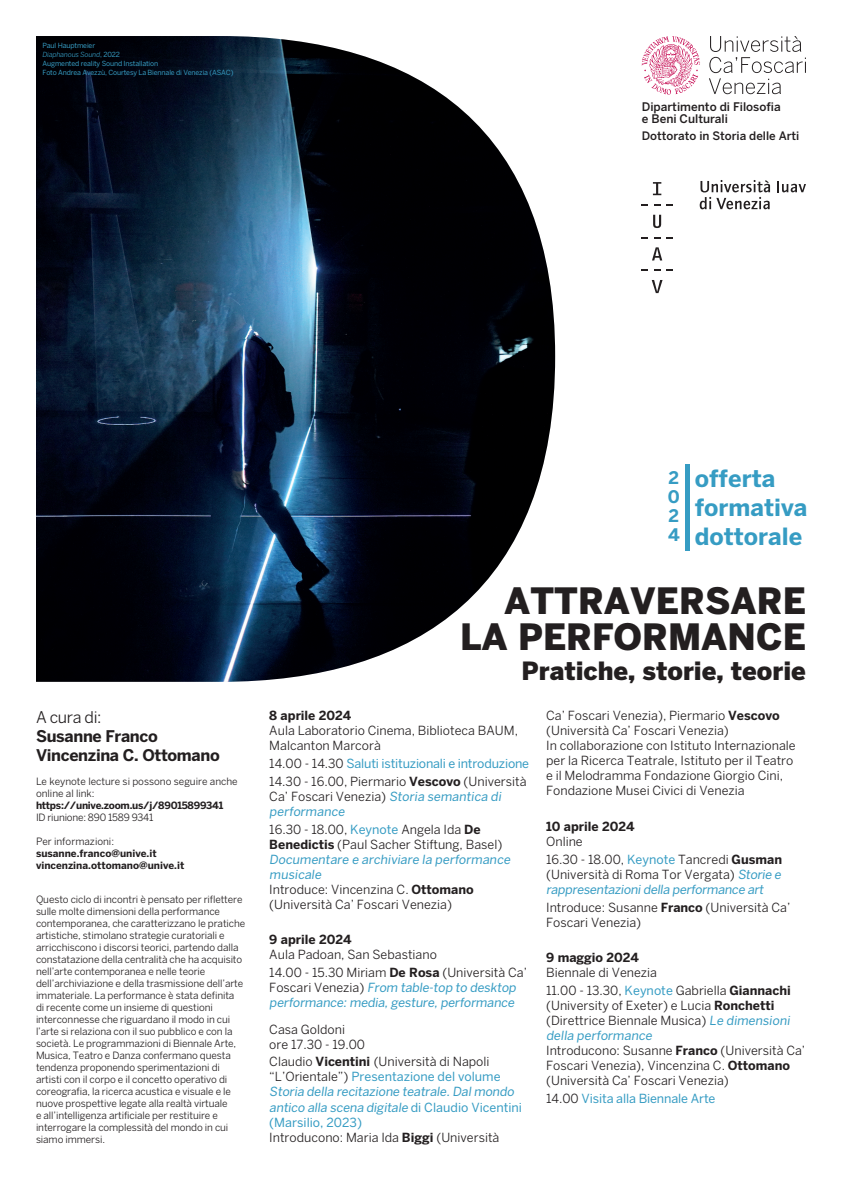
<style>
.page{position:relative;width:842px;height:1191px;background:#fff}
.page>*{position:absolute;margin:0;border:0;box-sizing:border-box;transform-origin:0 0}
.t1{font:900 36px/36px "Benton Sans";color:#231f20;text-align:right}
.t2{font:900 25px "Benton Sans";color:#231f20}
.t3{font:700 23.6px/29px "Benton Sans";color:#369cc3}
.t4{font:700 17.2px/19px "Benton Sans";color:#369cc3;text-align:justify}
.t5{font:700 16px/19.2px "Benton Sans";letter-spacing:-.02em;color:#231f20}
.t6{font:16px "Benton Sans";letter-spacing:-.02em;color:#231f20}
.t7{font:12.5px/15px "Benton Sans";color:#231f20}
.t8{font:12.5px/15px "Benton Sans";color:#369cc3}
.t9{font:700 12.5px "Benton Sans";color:#231f20}
.t10{font:500 11.8px/11.8px "Benton Sans";color:#231f20}
.t11{font:500 11.6px "Benton Sans";color:#231f20}
.t12{font:10px/12px "Benton Sans";letter-spacing:-.01em;color:#231f20}
.t13{font:700 10px/12px "Benton Sans";color:#231f20}
.t14{font:700 10px "Benton Sans";letter-spacing:-.025em;color:#231f20}
.t15{font:7px/9px "Benton Sans";letter-spacing:-.02em;color:#369cc3}
.t16{font:7px "Benton Sans Italic 3";letter-spacing:-.02em;color:#369cc3}
.s1{font-family:"Benton Sans"}
.s2{color:#369cc3}
.s3{font-weight:700}
.s4{color:#231f20}
.s5{font-weight:700;color:#231f20}
</style>
<div class="page">
<img style="left:36px;top:36px;width:519px;height:646px">
<svg style="left:709px;top:36px;width:97px;height:58px"></svg>
<svg style="left:642px;top:36px;width:58px;height:59px"></svg>
<svg style="left:653px;top:182px;width:8px;height:13px"></svg>
<svg style="left:642px;top:204px;width:6px;height:2px"></svg>
<svg style="left:654px;top:204px;width:6px;height:2px"></svg>
<svg style="left:666px;top:204px;width:6px;height:2px"></svg>
<svg style="left:653px;top:215px;width:8px;height:13px"></svg>
<svg style="left:642px;top:237px;width:6px;height:2px"></svg>
<svg style="left:654px;top:237px;width:6px;height:2px"></svg>
<svg style="left:666px;top:237px;width:6px;height:2px"></svg>
<svg style="left:652px;top:247px;width:10px;height:13px"></svg>
<svg style="left:642px;top:269px;width:6px;height:2px"></svg>
<svg style="left:654px;top:269px;width:6px;height:2px"></svg>
<svg style="left:666px;top:269px;width:6px;height:2px"></svg>
<svg style="left:652px;top:280px;width:10px;height:13px"></svg>
<svg style="left:777px;top:181px;width:29px;height:11px"></svg>
<svg style="left:700px;top:180px;width:70px;height:29px"></svg>
<div style="left:685px;top:464px;width:5px;height:87px;background:#369cc3"></div>
<p class="t15" style="left:43px;top:41px;width:54px">Paul Hauptmeier</p>
<p class="t16" style="left:43px;top:50px;width:79px">Diaphanous Sound<span class="s1">, 2022</span></p>
<p class="t15" style="left:43px;top:59px;width:192px">Augmented reality Sound Installation<br>Foto Andrea Avezzù, Courtesy La Biennale di Venezia (ASAC)</p>
<p class="t10" style="left:642px;top:100px;width:140px">Dipartimento di Filosofia e Beni Culturali</p>
<p class="t11" style="left:642px;top:128px;width:159px">Dottorato in Storia delle Arti</p>
<p class="t6" style="left:36px;top:707px;width:67px">A cura di:</p>
<p class="t5" style="left:36px;top:726px;width:185px">Susanne Franco<br>Vincenzina C. Ottomano</p>
<p class="t12" style="left:36px;top:775px;width:203px">Le keynote lecture si possono seguire anche online al link:</p>
<p class="t14" style="left:36px;top:799px;width:189px">https://unive.zoom.us/j/89015899341</p>
<p class="t12" style="left:36px;top:811px;width:119px">ID riunione: 890 1589 9341</p>
<p class="t12" style="left:36px;top:835px;width:80px">Per informazioni:</p>
<p class="t13" style="left:36px;top:847px;width:150px">susanne.franco@unive.it vincenzina.ottomano@unive.it</p>
<p class="t12" style="left:36px;top:893px;width:211px">Questo ciclo di incontri è pensato per riflettere sulle molte dimensioni della performance contemporanea, che caratterizzano le pratiche artistiche, stimolano strategie curatoriali e arricchiscono i discorsi teorici, partendo dalla constatazione della centralità che ha acquisito nell’arte contemporanea e nelle teorie dell’archiviazione e della trasmissione dell’arte immateriale. La performance è stata definita<br>di recente come un insieme di questioni interconnesse che riguardano il modo in cui l’arte si relaziona con il suo pubblico e con la società. Le programmazioni di Biennale Arte, Musica, Teatro e Danza confermano questa tendenza proponendo sperimentazioni di artisti con il corpo e il concetto operativo di coreografia, la ricerca acustica e visuale e le nuove prospettive legate alla realtà virtuale<br>e all’intelligenza artificiale per restituire e interrogare la complessità del mondo in cui siamo immersi.</p>
<h3 class="t4" style="left:668px;top:468px;width:13px">2<br>0<br>2<br>4</h3>
<h3 class="t3" style="left:695px;top:463px;width:114px">offerta formativa dottorale</h3>
<h1 class="t1" style="left:460px;top:582px;width:347px">ATTRAVERSARE<br>LA PERFORMANCE</h1>
<h2 class="t2" style="left:521px;top:656px;width:286px">Pratiche, storie, teorie</h2>
<p class="t9" style="left:269px;top:708px;width:84px">8 aprile 2024</p>
<p class="t7" style="left:269px;top:723px;width:250px">Aula Laboratorio Cinema, Biblioteca BAUM,<br>Malcanton Marcorà</p>
<p class="t7" style="left:269px;top:754px;width:261px;line-height:17.8px">14.00 - 14.30 <span class="s2">Saluti istituzionali e introduzione<br></span>14.30 - 16.00, Piermario <span class="s3">Vescovo</span> (Università</p>
<p class="t8" style="left:269px;top:788px;width:235px"><span class="s4">Ca’ Foscari Venezia)</span> Storia semantica di performance</p>
<p class="t7" style="left:269px;top:821px;width:244px">16.30 - 18.00, <span class="s2">Keynote</span> Angela Ida <span class="s3">De Benedictis</span> (Paul Sacher Stiftung, Basel)<br><span class="s2">Documentare e archiviare la performance musicale<br></span>Introduce: Vincenzina C. <span class="s3">Ottomano </span>(Università Ca’ Foscari Venezia)</p>
<p class="t9" style="left:269px;top:932px;width:84px">9 aprile 2024</p>
<p class="t7" style="left:269px;top:945px;width:259px;line-height:17.8px">Aula Padoan, San Sebastiano<br>14.00 - 15.30 Miriam <span class="s3">De Rosa</span> (Università Ca’</p>
<p class="t8" style="left:269px;top:980px;width:250px"><span class="s4">F o s c a r i V e n e z i a )</span> From table-top to desktop performance:media,gesture,performance</p>
<p class="t7" style="left:269px;top:1021px;width:97px">Casa Goldoni ore 17.30 - 19.00</p>
<p class="t8" style="left:269px;top:1054px;width:254px"><span class="s4">Claudio</span> <span class="s5">Vicentini</span> <span class="s4">(Università di Napoli “L’Orientale”)</span> Presentazione del volume Storia della recitazione teatrale.Dalmondo antico alla scena digitale d i C l a u d i o V i c e n t i n i (Marsilio, 2023)<br><span class="s4">Introducono: Maria Ida</span> <span class="s5">Biggi</span> <span class="s4">(Università</span></p>
<p class="t7" style="left:546px;top:708px;width:251px">Ca’ Foscari Venezia), Piermario <span class="s3">Vescovo </span>(Università Ca’ Foscari Venezia)<br>In collaborazione con Istituto Internazionale per la Ricerca Teatrale, Istituto per il Teatro e il Melodramma Fondazione Giorgio Cini, Fondazione Musei Civici di Venezia</p>
<p class="t9" style="left:546px;top:819px;width:90px">10 aprile 2024</p>
<p class="t7" style="left:546px;top:832px;width:237px;line-height:17.8px">Online<br>16.30 - 18.00, <span class="s2">Keynote</span> Tancredi <span class="s3">Gusman</span></p>
<p class="t8" style="left:546px;top:866px;width:238px"><span class="s4">(Università di Roma Tor Vergata)</span> Storie e rappresentazionidella performance art</p>
<p class="t7" style="left:546px;top:899px;width:246px">Introduce: Susanne <span class="s3">Franco</span> (Università Ca’<br>Foscari Venezia)</p>
<p class="t9" style="left:546px;top:950px;width:94px">9 maggio 2024</p>
<p class="t7" style="left:546px;top:963px;width:246px;line-height:17.8px">Biennale di Venezia<br>11.00 - 13.30, <span class="s2">Keynote</span> Gabriella <span class="s3">Giannachi</span></p>
<p class="t7" style="left:546px;top:998px;width:261px">(University of Exeter) e Lucia <span class="s3">Ronchetti </span>(Direttrice Biennale Musica) <span class="s2">Le dimensioni della performance<br></span>Introducono: Susanne <span class="s3">Franco</span> (Università Ca’ Foscari Venezia), Vincenzina C. <span class="s3">Ottomano </span>(Università Ca’ Foscari Venezia)</p>
<p class="t8" style="left:546px;top:1090px;width:171px"><span class="s4">14.00</span> Visita alla Biennale Arte</p>
</div>
